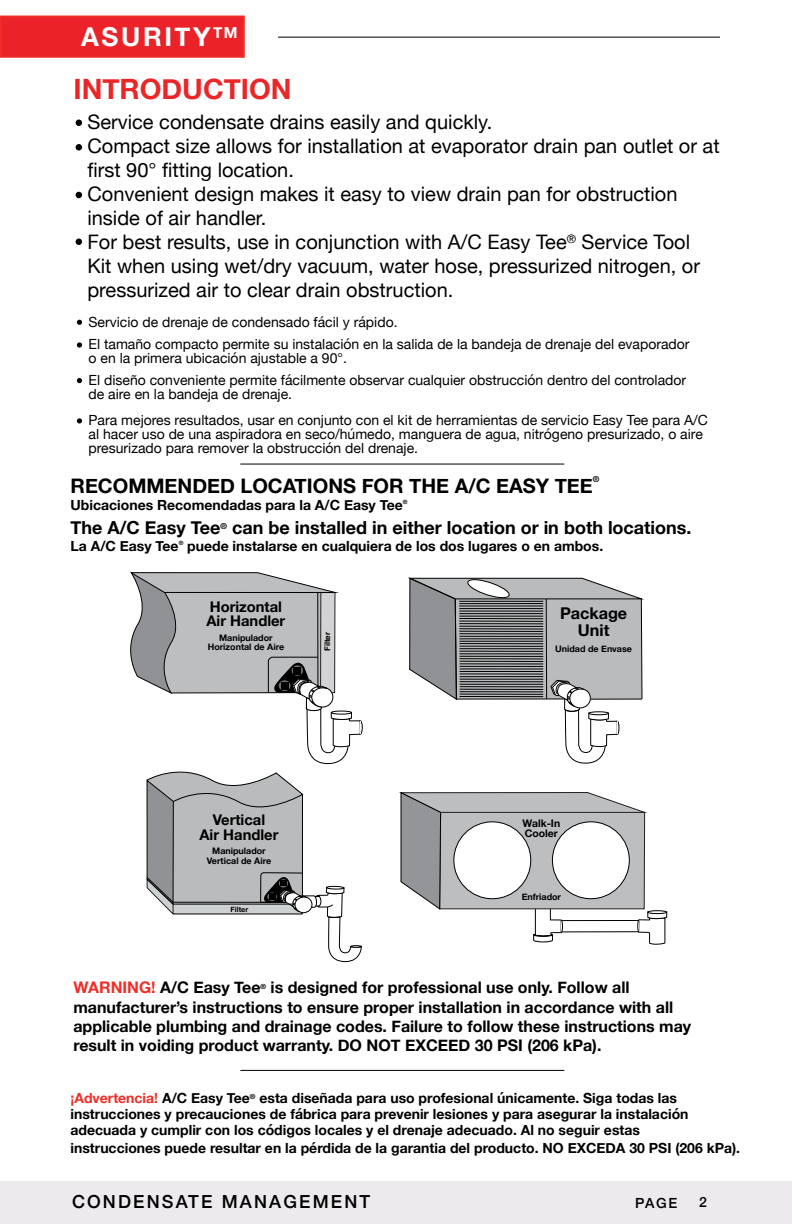
<style>
.page{position:relative;width:792px;height:1224px;background:#fff}
.page>*{position:absolute;margin:0;border:0;box-sizing:border-box;transform-origin:0 0}
.t1{font:700 28px "Helvetica Neue";color:#eb2627}
.t2{font:700 26px "Helvetica Neue";letter-spacing:.1em;color:#fff}
.t3{font:20px/24px "Helvetica Neue";color:#000}
.t4{font:700 20px "Helvetica Neue";color:#000}
.t5{font:700 18px "Helvetica Neue";color:#000}
.t6{font:500 18px "Helvetica Neue";letter-spacing:.12em;color:#000}
.t7{font:700 16.2px/16.2px "Helvetica Neue";color:#000;text-align:center}
.t8{font:700 16px/19.2px "Helvetica Neue";color:#000}
.t9{font:700 14.8px/14.8px "Helvetica Neue";color:#000}
.t10{font:14px/22px "Helvetica Neue";color:#000}
.t11{font:700 14px/16px "Helvetica Neue";color:#000}
.t12{font:500 14px "Helvetica Neue";color:#000}
.t13{font:700 10.4px/10.4px "Helvetica Neue";color:#000}
.t14{font:700 9px/10px "Helvetica Neue";color:#000;text-align:center}
.t15{font:700 8.2px "Helvetica Neue";color:#000}
.t16{font:700 8px "Helvetica Neue";color:#000}
.t17{font:700 7.4px "Helvetica Neue";color:#000}
.t18{font:700 7px "Helvetica Neue";color:#000}
.t19{font:700 5.8px "Helvetica Neue";color:#000}
.s1{color:#ee2e27}
</style>
<div class="page">
<div style="left:0;top:16px;width:245px;height:42px;background:#eb2328;border:2px solid #ee2e27"></div>
<div style="left:0;top:1182px;width:792px;height:42px;background:#edeaee"></div>
<hr style="left:278px;top:37px;width:442px;height:1px;background:#000">
<svg style="left:130px;top:572px;width:233px;height:391px"></svg>
<svg style="left:399px;top:578px;width:268px;height:366px"></svg>
<hr style="left:240px;top:1070px;width:324px;height:1px;background:#000">
<hr style="left:240px;top:464px;width:324px;height:1px;background:#000">
<svg style="left:76px;top:120px;width:6px;height:6px"></svg>
<svg style="left:76px;top:192px;width:6px;height:6px"></svg>
<svg style="left:76px;top:239px;width:6px;height:6px"></svg>
<div style="left:76px;top:144px;width:6px;height:7px;background:#000;border-radius:50%"></div>
<svg style="left:77px;top:320px;width:5px;height:5px"></svg>
<svg style="left:77px;top:342px;width:5px;height:6px"></svg>
<svg style="left:77px;top:378px;width:5px;height:5px"></svg>
<svg style="left:77px;top:418px;width:5px;height:6px"></svg>
<h2 class="t2" style="left:81px;top:17px;width:158px">ASURITY<sup>TM</sup></h2>
<h1 class="t1" style="left:73px;top:67px;width:220px">INTRODUCTION</h1>
<p class="t3" style="left:87px;top:111px;width:634px">Service condensate drains easily and quickly.<br>Compact size allows for installation at evaporator drain pan outlet or at first 90° fitting location.<br>Convenient design makes it easy to view drain pan for obstruction inside of air handler.<br>For best results, use in conjunction with A/C Easy Tee<sup>®</sup> Service Tool<br>Kit when using wet/dry vacuum, water hose, pressurized nitrogen, or pressurized air to clear drain obstruction.</p>
<p class="t10" style="left:89px;top:312px;width:603px">Servicio de drenaje de condensado fácil y rápido.<br>El tamaño compacto permite su instalación en la salida de la bandeja de drenaje del evaporador</p>
<p class="t10" style="left:89px;top:348px;width:599px">o en la primera ubicación ajustable a 90°.<br>El diseño conveniente permite fácilmente observar cualquier obstrucción dentro del controlador</p>
<p class="t10" style="left:89px;top:382px;width:621px;line-height:26px">de aire en la bandeja de drenaje.<br>Para mejores resultados, usar en conjunto con el kit de herramientas de servicio Easy Tee para A/C</p>
<p class="t10" style="left:89px;top:428px;width:616px;line-height:14px">al hacer uso de una aspiradora en seco/húmedo, manguera de agua, nitrógeno presurizado, o aire presurizado para remover la obstrucción del drenaje.</p>
<h3 class="t4" style="left:71px;top:470px;width:524px">RECOMMENDED LOCATIONS FOR THE A/C EASY TEE</h3>
<p class="t15" style="left:593px;top:473px;width:8px">®</p>
<p class="t11" style="left:71px;top:497px;width:334px">Ubicaciones Recomendadas para la A/C Easy Tee</p>
<p class="t19" style="left:403px;top:498px;width:6px">®</p>
<p class="t5" style="left:71px;top:513px;width:623px">The A/C Easy Tee<sup>®</sup> can be installed in either location or in both locations.</p>
<p class="t11" style="left:71px;top:538px;width:110px">La A/C Easy Tee</p>
<p class="t19" style="left:179px;top:539px;width:6px">®</p>
<p class="t11" style="left:187px;top:538px;width:418px">puede instalarse en cualquiera de los dos lugares o en ambos.</p>
<p class="t9" style="left:206px;top:599px;width:80px">Horizontal<br>Air Handler</p>
<p class="t7" style="left:560px;top:606px;width:69px">Package<br>Unit</p>
<p class="t16" style="left:321px;top:651px;width:21px;rotate:-90deg">Filter</p>
<p class="t14" style="left:208px;top:633px;width:78px">Manipulador<br>Horizontal de Aire</p>
<p class="t14" style="left:555px;top:644px;width:78px">Unidad de Envase</p>
<p class="t9" style="left:200px;top:813px;width:80px;text-align:center">Vertical<br>Air Handler</p>
<p class="t14" style="left:207px;top:846px;width:66px">Manipulador<br>Vertical de Aire</p>
<p class="t17" style="left:231px;top:903px;width:19px">Filter</p>
<p class="t13" style="left:523px;top:818px;width:39px">Walk-In<br>Cooler</p>
<p class="t14" style="left:522px;top:892px;width:41px">Enfriador</p>
<p class="t8" style="left:73px;top:978px;width:189px"><span class="s1">WARNING!</span> A/C Easy Tee</p>
<p class="t18" style="left:261px;top:981px;width:7px">®</p>
<p class="t8" style="left:73px;top:978px;width:619px;text-indent:197px">is designed for professional use only. Follow all manufacturer’s instructions to ensure proper installation in accordance with all applicable plumbing and drainage codes. Failure to follow these instructions may result in voiding product warranty. DO NOT EXCEED 30 PSI (206 kPa).</p>
<p class="t11" style="left:71px;top:1090px;width:619px"><span class="s1">¡Advertencia!</span> A/C Easy Tee<sup>®</sup> esta diseñada para uso profesional únicamente. Siga todas las instrucciones y precauciones de fábrica para prevenir lesiones y para asegurar la instalación adecuada y cumplir con los códigos locales y el drenaje adecuado. Al no seguir estas</p>
<p class="t11" style="left:71px;top:1140px;width:671px">instrucciones puede resultar en la pérdida de la garantia del producto. NO EXCEDA 30 PSI (206 kPa).</p>
<p class="t6" style="left:72px;top:1187px;width:300px">CONDENSATE MANAGEMENT</p>
<p class="t12" style="left:635px;top:1192px;width:44px">PAGE</p>
<p class="t12" style="left:699px;top:1191px;width:9px">2</p>
</div>
